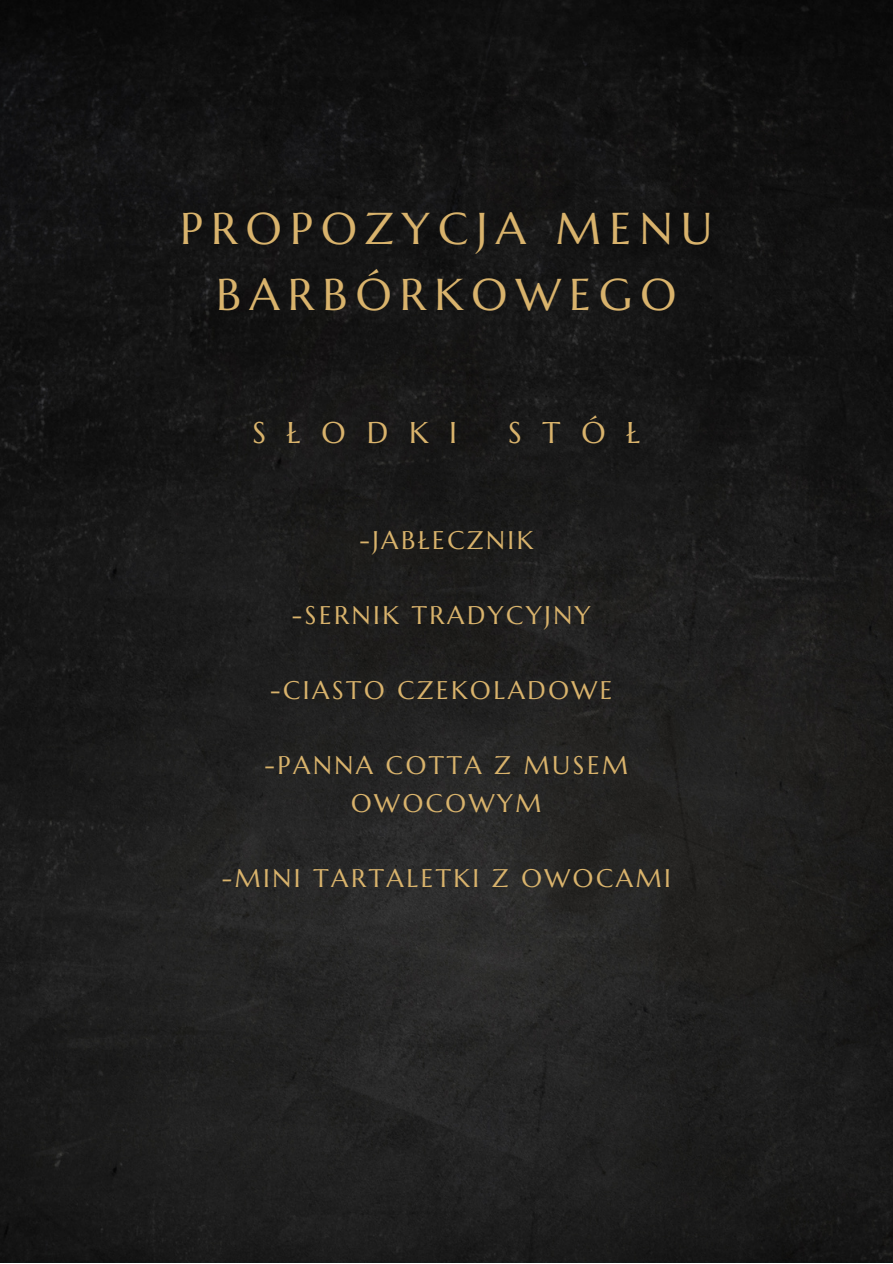
<style>
.page{position:relative;width:893px;height:1264px;background:#fff}
.page>*{position:absolute;margin:0;border:0;box-sizing:border-box;transform-origin:0 0}
.t1{font:44.55px/65.2px "Marcellus";letter-spacing:.185em;color:#d9b36c;text-align:center}
.t2{font:30px "Marcellus";letter-spacing:.695em;color:#d9b36c}
.t3{font:25.5px/37.5px "Marcellus";letter-spacing:.1em;color:#d9b36c;text-align:center}
</style>
<div class="page">
<img style="left:0;top:0;width:892px;height:1262px">
<p class="t1" style="left:180px;top:196px;width:533px">PROPOZYCJA MENU<br>BARBÓRKOWEGO</p>
<p class="t2" style="left:252px;top:413px;width:206px">SŁODKI</p>
<p class="t2" style="left:508px;top:413px;width:134px">STÓŁ</p>
<p class="t3" style="left:359px;top:522px;width:175px">-JABŁECZNIK</p>
<p class="t3" style="left:292px;top:596px;width:300px">-SERNIK TRADYCYJNY</p>
<p class="t3" style="left:270px;top:671px;width:344px">-CIASTO CZEKOLADOWE</p>
<p class="t3" style="left:264px;top:746px;width:365px">-PANNA COTTA Z MUSEM<br>OWOCOWYM</p>
<p class="t3" style="left:222px;top:859px;width:450px">-MINI TARTALETKI Z OWOCAMI</p>
</div>
